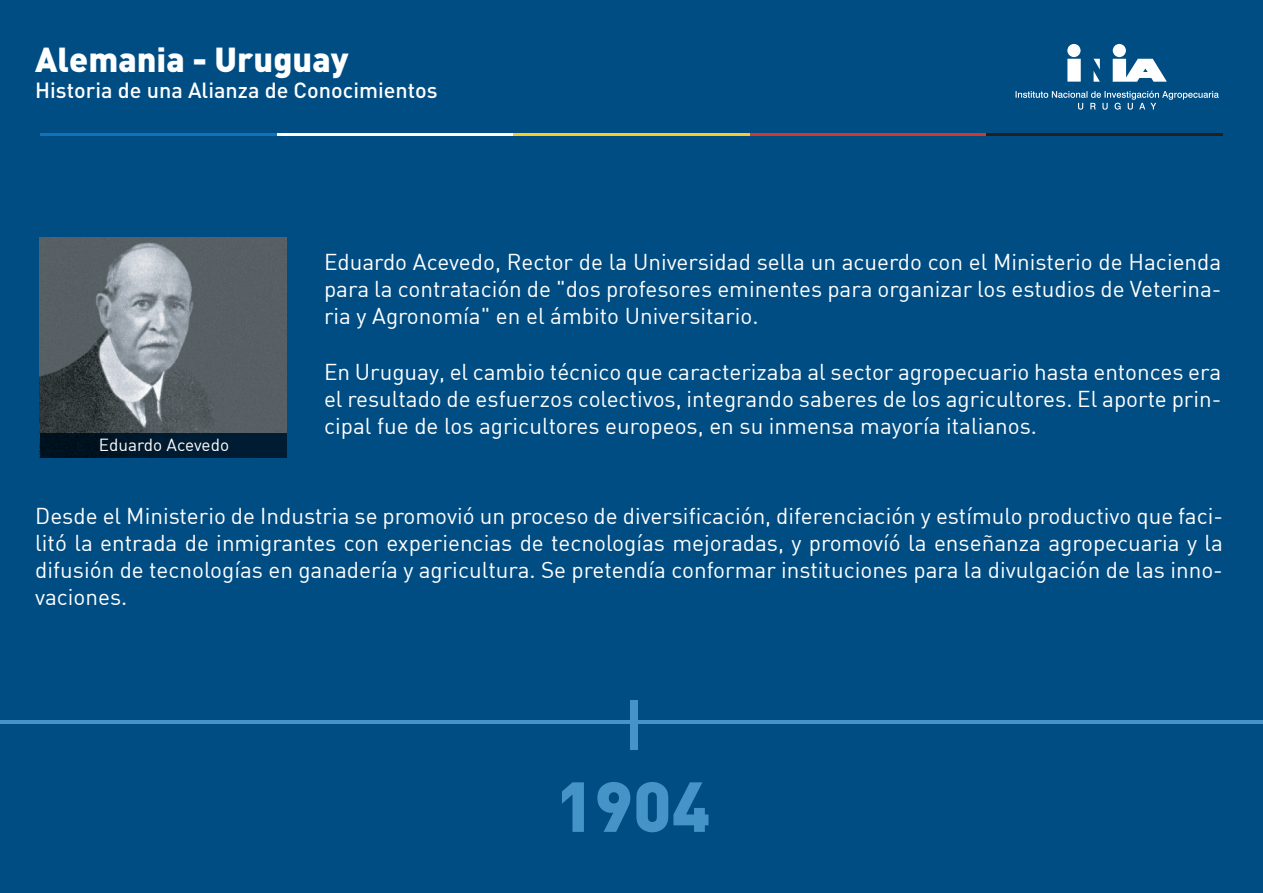
<style>
.page{position:relative;width:1263px;height:893px;background:#004d83}
.page>*{position:absolute;margin:0;border:0;box-sizing:border-box;transform-origin:0 0}
.t1{font:900 69.6px "DIN";color:#4594c7}
.t2{font:900 34.2px "DIN";color:#fff}
.t3{font:22.5px/27px "DIN Regular Alternate";color:#fff;text-align:justify}
.t4{font:500 21.75px "DIN";color:#fff}
.t5{font:17.1px "DIN Regular Alternate";color:#fff}
</style>
<div class="page">
<hr style="left:0;top:720px;width:1263px;height:3px;background:#4594c7">
<div style="left:630px;top:700px;width:8px;height:49px;background:#4594c7"></div>
<svg style="left:1067px;top:44px;width:100px;height:38px"></svg>
<svg style="left:1015px;top:91px;width:204px;height:19px"></svg>
<hr style="left:986px;top:133px;width:237px;height:2px;background:#231f20">
<hr style="left:750px;top:133px;width:236px;height:2px;background:#d5372b">
<hr style="left:513px;top:133px;width:237px;height:2px;background:#fccc24">
<hr style="left:276px;top:133px;width:237px;height:2px;background:#fff">
<hr style="left:40px;top:133px;width:236px;height:2px;background:#1074bc">
<img style="left:40px;top:237px;width:246px;height:196px">
<div style="left:40px;top:433px;width:246px;height:24px;background:linear-gradient(to right,#00111d,#001f39)"></div>
<h2 class="t2" style="left:35px;top:37px;width:315px">Alemania - Uruguay</h2>
<p class="t4" style="left:35px;top:76px;width:404px">Historia de una Alianza de Conocimientos</p>
<p class="t5" style="left:99px;top:434px;width:132px">Eduardo Acevedo</p>
<p class="t3" style="left:324px;top:248px;width:899px">Eduardo Acevedo, Rector de la Universidad sella un acuerdo con el Ministerio de Hacienda para la contratación de "dos profesores eminentes para organizar los estudios de Veterina&shy;ria y Agronomía" en el ámbito Universitario.</p>
<p class="t3" style="left:324px;top:358px;width:899px">En Uruguay, el cambio técnico que caracterizaba al sector agropecuario hasta entonces era el resultado de esfuerzos colectivos, integrando saberes de los agricultores. El aporte prin&shy;cipal fue de los agricultores europeos, en su inmensa mayoría italianos.</p>
<p class="t3" style="left:35px;top:502px;width:1189px">Desde el Ministerio de Industria se promovió un proceso de diversificación, diferenciación y estímulo productivo que faci&shy;litó la entrada de inmigrantes con experiencias de tecnologías mejoradas, y promovíó la enseñanza agropecuaria y la difusión de tecnologías en ganadería y agricultura. Se pretendía conformar instituciones para la divulgación de las inno&shy;vaciones.</p>
<h1 class="t1" style="left:556px;top:760px;width:156px">1904</h1>
</div>
